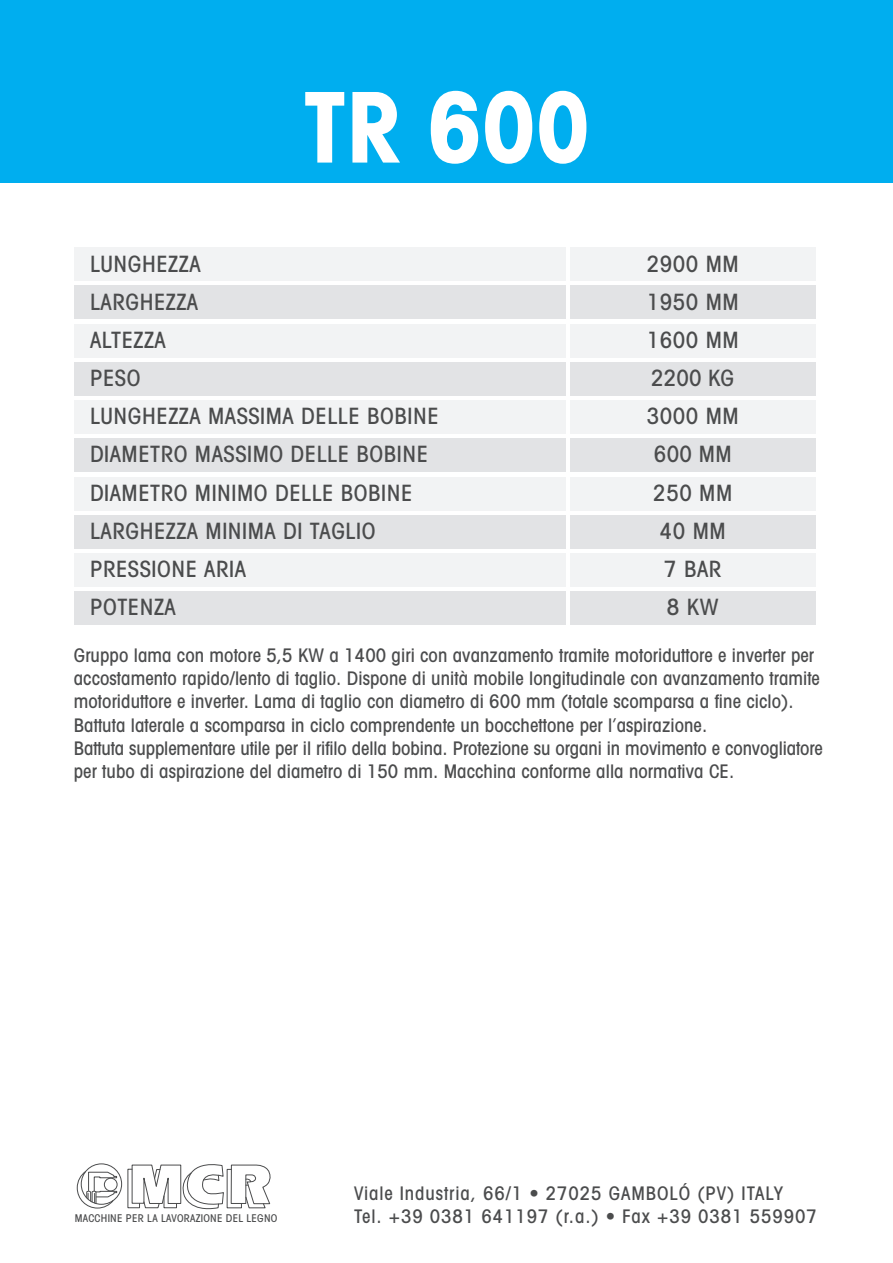
<style>
.page{position:relative;width:893px;height:1263px;background:#fff}
.page>*{position:absolute;margin:0;border:0;box-sizing:border-box;transform-origin:0 0}
.t1{font:700 condensed 97.5px "Avant Garde";color:#fff}
.t2{font:500 condensed 22.5px/38.1px "Avant Garde";letter-spacing:.025em;color:#4b4c4d;text-align:center}
.t3{font:500 condensed 18.75px/23.2px "Avant Garde";letter-spacing:.005em;color:#4b4c4d}
.t4{font:500 condensed 18.75px/22.5px "Avant Garde";letter-spacing:.05em;color:#4b4c4d}
.t5{font:500 condensed 10.8px "Avant Garde";letter-spacing:.025em;color:#4b4c4d}
</style>
<div class="page">
<div style="left:74px;top:247px;width:491px;height:34px;background:#f2f3f4"></div>
<div style="left:74px;top:286px;width:491px;height:33px;background:#e2e3e5"></div>
<div style="left:74px;top:324px;width:491px;height:33px;background:#f2f3f4"></div>
<div style="left:74px;top:362px;width:491px;height:33px;background:#e2e3e5"></div>
<div style="left:74px;top:400px;width:491px;height:34px;background:#f2f3f4"></div>
<div style="left:74px;top:439px;width:491px;height:33px;background:#e2e3e5"></div>
<div style="left:74px;top:477px;width:491px;height:33px;background:#f2f3f4"></div>
<div style="left:570px;top:247px;width:246px;height:34px;background:#f2f3f4"></div>
<div style="left:570px;top:286px;width:246px;height:33px;background:#e2e3e5"></div>
<div style="left:570px;top:324px;width:246px;height:33px;background:#f2f3f4"></div>
<div style="left:570px;top:362px;width:246px;height:33px;background:#e2e3e5"></div>
<div style="left:570px;top:400px;width:246px;height:34px;background:#f2f3f4"></div>
<div style="left:570px;top:439px;width:246px;height:33px;background:#e2e3e5"></div>
<div style="left:74px;top:515px;width:491px;height:33px;background:#e2e3e5"></div>
<div style="left:570px;top:515px;width:246px;height:33px;background:#e2e3e5"></div>
<div style="left:570px;top:477px;width:246px;height:33px;background:#f2f3f4"></div>
<div style="left:74px;top:553px;width:491px;height:34px;background:#f2f3f4"></div>
<div style="left:74px;top:592px;width:491px;height:33px;background:#e2e3e5"></div>
<div style="left:570px;top:553px;width:246px;height:34px;background:#f2f3f4"></div>
<div style="left:570px;top:592px;width:246px;height:33px;background:#e2e3e5"></div>
<div style="left:0;top:0;width:893px;height:182px;background:#00aeef"></div>
<div style="left:81px;top:1163px;width:41px;height:41px;border:1px solid #4b4c4d;border-radius:50%"></div>
<svg style="left:77px;top:1170px;width:40px;height:39px"></svg>
<svg style="left:127px;top:1164px;width:144px;height:46px"></svg>
<p class="t1" style="left:303px;top:92px;width:288px">TR 600</p>
<p class="t2" style="left:90px;top:247px;width:350px;text-align:left">LUNGHEZZA<br>LARGHEZZA<br>ALTEZZA<br>PESO<br>LUNGHEZZA MASSIMA DELLE BOBINE<br>DIAMETRO MASSIMO DELLE BOBINE<br>DIAMETRO MINIMO DELLE BOBINE<br>LARGHEZZA MINIMA DI TAGLIO<br>PRESSIONE ARIA<br>POTENZA</p>
<p class="t3" style="left:74px;top:645px;width:751px">Gruppo lama con motore 5,5 KW a 1400 giri con avanzamento tramite motoriduttore e inverter per accostamento rapido/lento di taglio. Dispone di unità mobile longitudinale con avanzamento tramite motoriduttore e inverter. Lama di taglio con diametro di 600 mm (totale scomparsa a fine ciclo).<br>Battuta laterale a scomparsa in ciclo comprendente un bocchettone per l’aspirazione.<br>Battuta supplementare utile per il rifilo della bobina. Protezione su organi in movimento e convogliatore per tubo di aspirazione del diametro di 150 mm. Macchina conforme alla normativa CE.</p>
<p class="t2" style="left:647px;top:247px;width:94px">2900 MM<br>1950 MM<br>1600 MM<br>2200 KG<br>3000 MM<br>600 MM<br>250 MM<br>40 MM<br>7 BAR<br>8 KW</p>
<p class="t5" style="left:75px;top:1214px;width:204px">MACCHINE PER LA LAVORAZIONE DEL LEGNO</p>
<p class="t4" style="left:354px;top:1184px;width:464px">Viale Industria, 66/1 • 27025 GAMBOLÓ (PV) ITALY<br>Tel. +39 0381 641197 (r.a.) • Fax +39 0381 559907</p>
</div>
